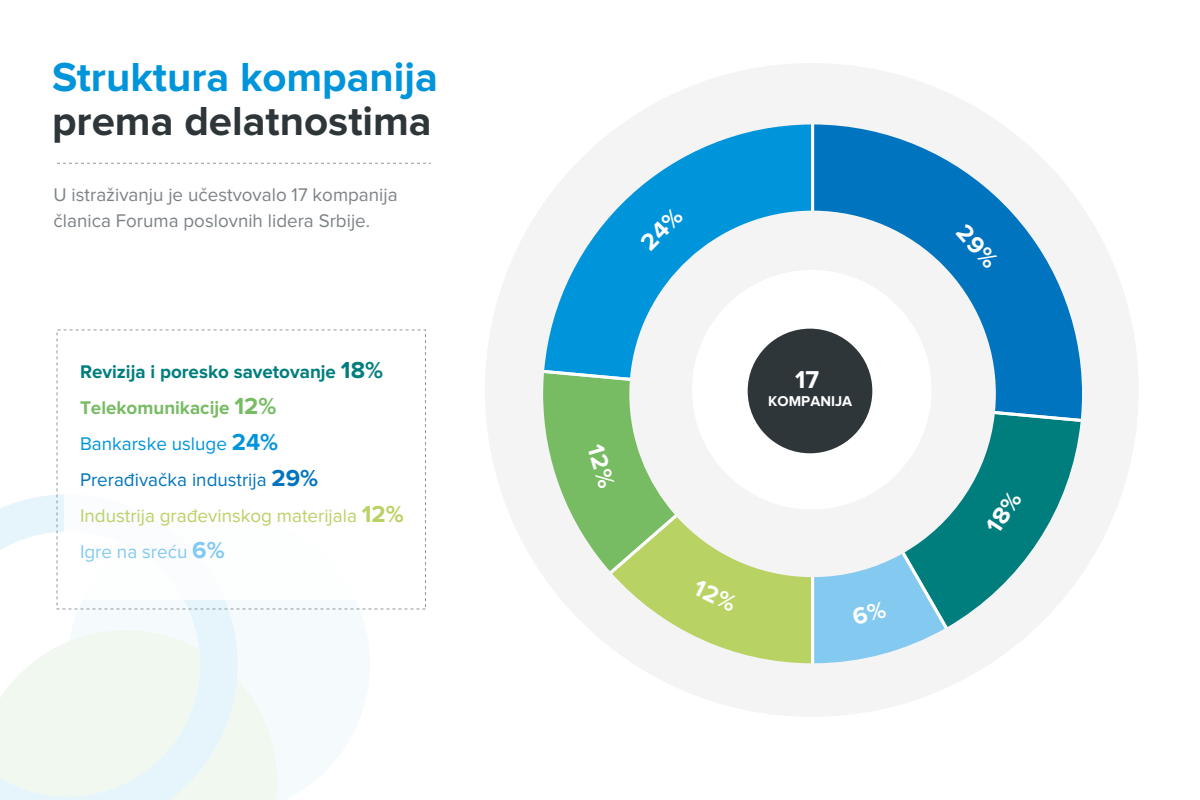
<style>
.page{position:relative;width:1200px;height:800px;background:#fff}
.page>*{position:absolute;margin:0;border:0;box-sizing:border-box;transform-origin:0 0}
.t1{font:700 42px "Proxima Nova";color:#0095db}
.t2{font:700 42px "Proxima Nova";color:#2e3639}
.t3{font:700 25.3px "Proxima Nova";color:#fff}
.t4{font:19px/36px "Proxima Nova";color:#b9d264}
.t5{font:19px/26px "Proxima Nova";color:#7c8286}
.t6{font:700 14.8px "Proxima Nova";color:#fff}
.s1{font-weight:700;color:#007e7d}
.s2{font-weight:700;font-size:24px;color:#007e7d}
.s3{font-weight:700;color:#77bb63}
.s4{font-weight:700;font-size:24px;color:#77bb63}
.s5{color:#0095db}
.s6{font-weight:700;font-size:24px;color:#0095db}
.s7{color:#0074be}
.s8{font-weight:700;font-size:24px;color:#0074be}
.s9{font-weight:700;font-size:24px}
.s10{color:#83c9f0}
.s11{font-weight:700;font-size:24px;color:#83c9f0}
</style>
<div class="page">
<svg style="left:238px;top:680px;width:39px;height:119px;fill:#f1f8ef"></svg>
<svg style="left:1px;top:494px;width:237px;height:305px;fill:#f1f8ef"></svg>
<div style="left:65px;top:338px;width:355px;height:262px;background:#fff"></div>
<svg style="left:57px;top:163px;width:374px;height:1px"></svg>
<div style="left:485px;top:63px;width:654px;height:654px;background:#f4f4f5;border-radius:50%"></div>
<svg style="left:544px;top:124px;width:267px;height:246px"></svg>
<svg style="left:814px;top:124px;width:268px;height:293px"></svg>
<svg style="left:812px;top:125px;width:2px;height:85px"></svg>
<div style="left:748px;top:329px;width:124px;height:124px;background:#2e3639;border-radius:50%"></div>
<svg style="left:543px;top:370px;width:538px;height:293px"></svg>
<div style="left:956px;top:223px;width:43px;height:46px;background:#0074be"></div>
<div style="left:639px;top:207px;width:45px;height:45px;background:#0095db"></div>
<h1 class="t1" style="left:52px;top:58px;width:387px">Struktura kompanija</h1>
<h1 class="t2" style="left:52px;top:102px;width:381px">prema delatnostima</h1>
<p class="t5" style="left:54px;top:182px;width:346px">U istraživanju je učestvovalo 17 kompanija članica Foruma poslovnih lidera Srbije.</p>
<p class="t4" style="left:80px;top:354px;width:325px"><span class="s1">Revizija i poresko savetovanje</span> <span class="s2">18%<br></span><span class="s3">Telekomunikacije</span> <span class="s4">12%<br></span><span class="s5">Bankarske usluge</span> <span class="s6">24%<br></span><span class="s7">Prerađivačka industrija</span> <span class="s8">29%<br></span>Industrija građevinskog materijala <span class="s9">12%<br></span><span class="s10">Igre na sreću</span> <span class="s11">6%</span></p>
<h2 class="t3" style="left:795px;top:368px;width:25px">17</h2>
<p class="t6" style="left:768px;top:394px;width:85px">KOMPANIJA</p>
</div>
